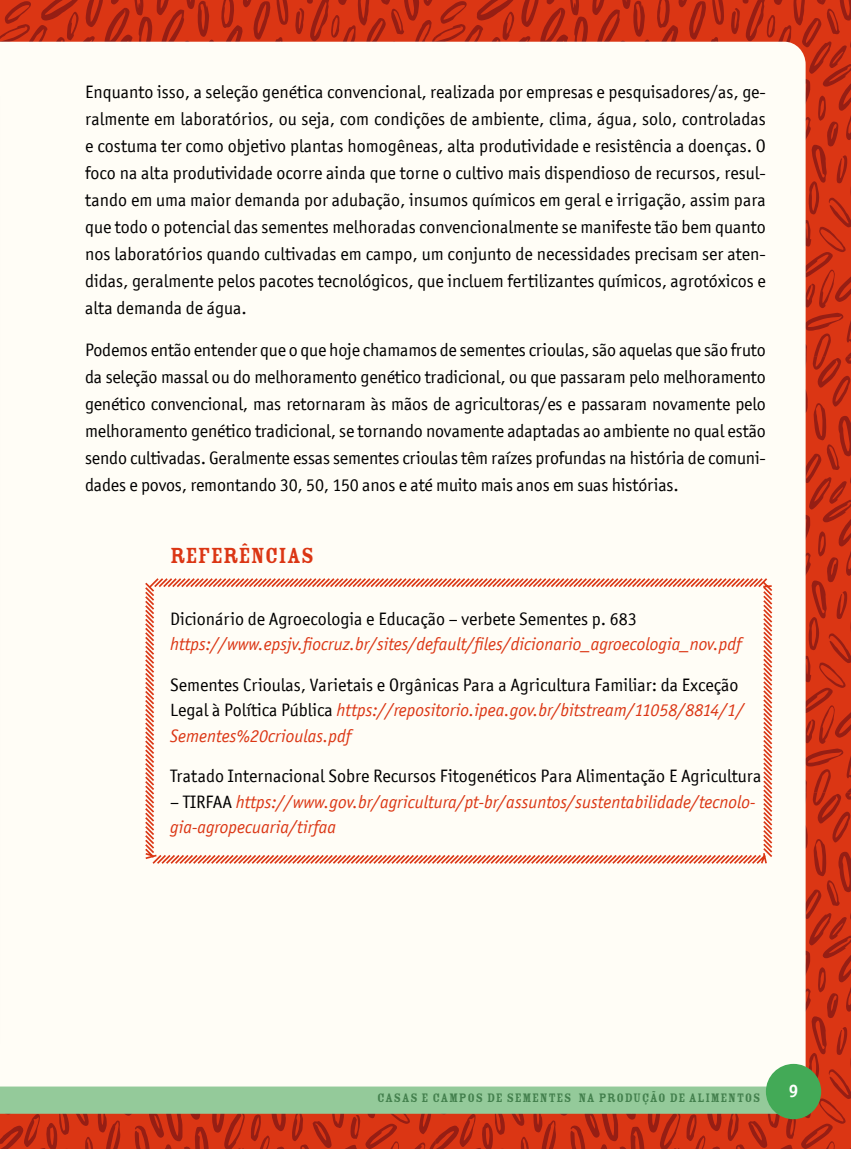
<style>
.page{position:relative;width:851px;height:1149px;background:#fff}
.page>*{position:absolute;margin:0;border:0;box-sizing:border-box;transform-origin:0 0}
.t1{font:24px "Rosewood Std Fill";color:#db3614}
.t2{font:18px/27px "Officina San ITC";color:#000;text-align:justify}
.t3{font:italic 18px/25.5px "Officina San ITC";color:#db3614}
.t4{font:700 18px "Officina San ITC";color:#fff}
.t5{font:13.5px "Rosewood Std Fill";letter-spacing:.05em;color:#43804d}
.s1{font-style:italic;color:#db3614}
.s2{font-style:normal;color:#000}
</style>
<div class="page">
<svg style="left:0;top:0;width:435px;height:42px;background:#c83015"></svg>
<svg style="left:435px;top:0;width:415px;height:356px;background:#c93116"></svg>
<svg style="left:805px;top:356px;width:45px;height:436px;background:#ca3217"></svg>
<svg style="left:0;top:1113px;width:435px;height:35px;background:#c73216"></svg>
<svg style="left:435px;top:792px;width:415px;height:356px;background:#c83216"></svg>
<div style="left:435px;top:42px;width:370px;height:1044px;background:#fffdf6"></div>
<div style="left:0;top:1086px;width:776px;height:27px;background:#94ca9a"></div>
<div style="left:765px;top:1063px;width:56px;height:55px;background:#43aa57;border-radius:50%"></div>
<div style="left:145px;top:576px;width:629px;height:289px;background:#fffdf6"></div>
<p class="t2" style="left:85px;top:78px;width:682px">Enquanto isso, a seleção genética convencional, realizada por empresas e pesquisadores/as, ge&shy;ralmente em laboratórios, ou seja, com condições de ambiente, clima, água, solo, controladas e costuma ter como objetivo plantas homogêneas, alta produtividade e resistência a doenças. O foco na alta produtividade ocorre ainda que torne o cultivo mais dispendioso de recursos, resul&shy;tando em uma maior demanda por adubação, insumos químicos em geral e irrigação, assim para que todo o potencial das sementes melhoradas convencionalmente se manifeste tão bem quanto nos laboratórios quando cultivadas em campo, um conjunto de necessidades precisam ser aten&shy;didas, geralmente pelos pacotes tecnológicos, que incluem fertilizantes químicos, agrotóxicos e alta demanda de água.</p>
<p class="t2" style="left:85px;top:336px;width:682px">Podemos então entender que o que hoje chamamos de sementes crioulas, são aquelas que são fruto da seleção massal ou do melhoramento genético tradicional, ou que passaram pelo melhoramento genético convencional, mas retornaram às mãos de agricultoras/es e passaram novamente pelo melhoramento genético tradicional, se tornando novamente adaptadas ao ambiente no qual estão sendo cultivadas. Geralmente essas sementes crioulas têm raízes profundas na história de comuni&shy;dades e povos, remontando 30, 50, 150 anos e até muito mais anos em suas histórias.</p>
<h1 class="t1" style="left:170px;top:542px;width:145px">REFERÊNCIAS</h1>
<p class="t2" style="left:170px;top:604px;width:468px">Dicionário de Agroecologia e Educação – verbete Sementes p. 683</p>
<p class="t3" style="left:170px;top:631px;width:572px">https://www.epsjv.fiocruz.br/sites/default/files/dicionario_agroecologia_nov.pdf</p>
<p class="t2" style="left:170px;top:671px;width:576px;line-height:25.5px;text-align:left">Sementes Crioulas, Varietais e Orgânicas Para a Agricultura Familiar: da Exceção<br>Legal à Política Pú blica <span class="s1">https://repositorio.ipea.gov.br/bitstream/11058/8814/1/<br>Sementes%20crioulas.pdf</span></p>
<p class="t2" style="left:170px;top:762px;width:593px">Tratado Internacional Sobre Recursos Fitogenéticos Para Alimentação E Agricultura</p>
<p class="t3" style="left:170px;top:788px;width:587px"><span class="s2">– TIRFAA</span> https://www.gov.br/agricultura/pt-br/assuntos/sustentabilidade/tecnolo&shy;gia-agropecuaria/tirfaa</p>
<p class="t5" style="left:377px;top:1090px;width:385px">CASAS E CAMPOS DE SEMENTES NA PRODUÇÃO DE ALIMENTOS</p>
<p class="t4" style="left:788px;top:1078px;width:11px">9</p>
</div>
